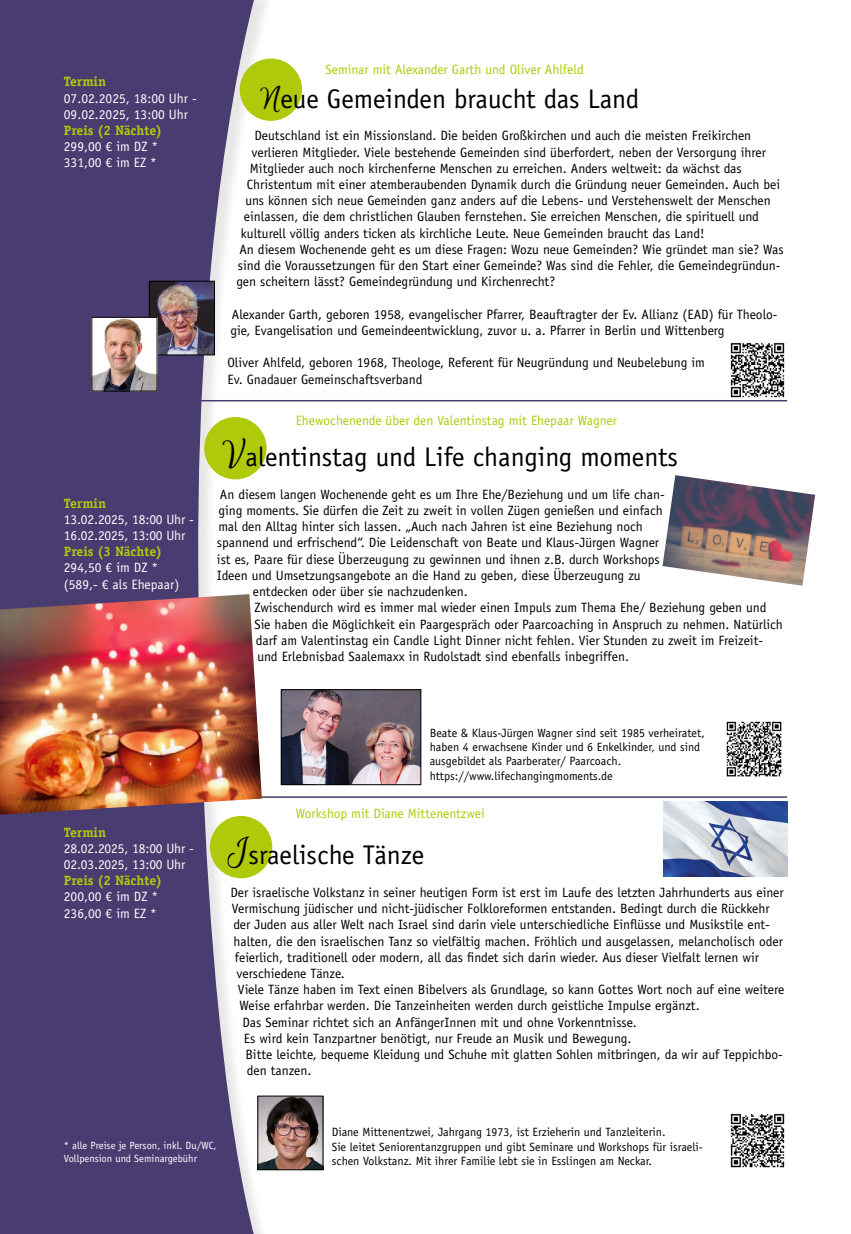
<style>
.page{position:relative;width:851px;height:1234px;background:#fff}
.page>*{position:absolute;margin:0;border:0;box-sizing:border-box;transform-origin:0 0}
.t1{font:27px "Officina Sans Std";color:#000}
.t2{font:13.5px/16.2px "Officina Sans Std";color:#000}
.t3{font:13.5px/16.2px "Officina Sans Std";color:#fff}
.t4{font:13.5px "Officina Sans Std";color:#afca0b}
.t5{font:700 13.5px "Officina Serif Std";color:#afca0b}
.t6{font:12px/14.4px "Officina Sans Std";color:#000}
.t7{font:10.5px/12.6px "Officina Sans Std";color:#fff}
.s1{font-family:"Euphoria Script";font-size:36px}
.s2{font-family:"Euphoria Script";font-size:45px}
</style>
<div class="page">
<svg style="left:0;top:0;width:257px;height:1233px;background:#605583"></svg>
<hr style="left:0;top:796px;width:787px;height:1px;background:#483c71">
<img style="left:0;top:594px;width:262px;height:220px">
<div style="left:210px;top:815px;width:62px;height:63px;background:#afca0b;border-radius:50%"></div>
<div style="left:240px;top:58px;width:62px;height:63px;background:#afca0b;border-radius:50%"></div>
<div style="left:204px;top:417px;width:62px;height:62px;background:#afca0b;border-radius:50%"></div>
<hr style="left:0;top:400px;width:787px;height:1px;background:#483c71">
<img style="left:151px;top:283px;width:62px;height:70px">
<div style="left:149px;top:281px;width:66px;height:74px;border:1px solid #000"></div>
<img style="left:93px;top:319px;width:62px;height:70px">
<div style="left:91px;top:317px;width:66px;height:74px;border:1px solid #000"></div>
<img style="left:259px;top:1097px;width:62px;height:70px">
<div style="left:257px;top:1095px;width:66px;height:74px;border:1px solid #000"></div>
<img style="left:283px;top:691px;width:136px;height:91px">
<div style="left:281px;top:689px;width:140px;height:95px;border:1px solid #000"></div>
<img style="left:730px;top:343px;width:55px;height:55px">
<img style="left:726px;top:721px;width:56px;height:56px">
<img style="left:730px;top:1113px;width:55px;height:55px">
<img style="left:663px;top:801px;width:124px;height:75px">
<img style="left:662px;top:475px;width:153px;height:110px">
<p class="t5" style="left:64px;top:73px;width:44px">Termin</p>
<p class="t3" style="left:64px;top:90px;width:134px">07.02.2025, 18:00 Uhr -<br>09.02.2025, 13:00 Uhr</p>
<p class="t5" style="left:64px;top:122px;width:100px">Preis (2 Nächte)</p>
<p class="t3" style="left:64px;top:138px;width:96px">299,00 € im DZ *<br>331,00 € im EZ *</p>
<p class="t5" style="left:64px;top:494px;width:44px">Termin</p>
<p class="t3" style="left:64px;top:511px;width:132px">13.02.2025, 18:00 Uhr -<br>16.02.2025, 13:00 Uhr</p>
<p class="t5" style="left:64px;top:543px;width:100px">Preis (3 Nächte)</p>
<p class="t3" style="left:64px;top:559px;width:117px">294,50 € im DZ * (589,- € als Ehepaar)</p>
<p class="t4" style="left:325px;top:61px;width:260px">Seminar mit Alexander Garth und Oliver Ahlfeld</p>
<h1 class="t1" style="left:260px;top:83px;width:380px"><span class="s1">N</span>eue Gemeinden braucht das Land</h1>
<p class="t2" style="left:254px;top:128px;width:498px">Deutschland ist ein Missionsland. Die beiden Großkirchen und auch die meisten Freikirchen</p>
<p class="t2" style="left:251px;top:144px;width:516px">verlieren Mitglieder. Viele bestehende Gemeinden sind überfordert, neben der Versorgung ihrer</p>
<p class="t2" style="left:250px;top:160px;width:493px">Mitglieder auch noch kirchenferne Menschen zu erreichen. Anders weltweit: da wächst das</p>
<p class="t2" style="left:247px;top:176px;width:534px">Christentum mit einer atemberaubenden Dynamik durch die Gründung neuer Gemeinden. Auch bei</p>
<p class="t2" style="left:245px;top:192px;width:526px">uns können sich neue Gemeinden ganz anders auf die Lebens- und Verstehenswelt der Menschen</p>
<p class="t2" style="left:244px;top:209px;width:516px">einlassen, die dem christlichen Glauben fernstehen. Sie erreichen Menschen, die spirituell und</p>
<p class="t2" style="left:241px;top:225px;width:465px">kulturell völlig anders ticken als kirchliche Leute. Neue Gemeinden braucht das Land!</p>
<p class="t2" style="left:239px;top:241px;width:545px">An diesem Wochenende geht es um diese Fragen: Wozu neue Gemeinden? Wie gründet man sie? Was</p>
<p class="t2" style="left:238px;top:257px;width:544px">sind die Voraussetzungen für den Start einer Gemeinde? Was sind die Fehler, die Gemeindegründun-</p>
<p class="t2" style="left:236px;top:273px;width:320px">gen scheitern lässt? Gemeindegründung und Kirchenrecht?</p>
<p class="t2" style="left:230px;top:306px;width:548px">Alexander Garth, geboren 1958, evangelischer Pfarrer, Beauftragter der Ev. Allianz (EAD) für Theolo&shy;gie, Evangelisation und Gemeindeentwicklung, zuvor u. a. Pfarrer in Berlin und Wittenberg</p>
<p class="t2" style="left:227px;top:354px;width:479px">Oliver Ahlfeld, geboren 1968, Theologe, Referent für Neugründung und Neubelebung im<br>Ev. Gnadauer Gemeinschaftsverband</p>
<p class="t4" style="left:296px;top:412px;width:323px">Ehewochenende über den Valentinstag mit Ehepaar Wagner</p>
<h1 class="t1" style="left:223px;top:441px;width:456px"><span class="s2">V</span>alentinstag und Life changing moments</h1>
<p class="t2" style="left:220px;top:486px;width:446px">An diesem langen Wochenende geht es um Ihre Ehe/Beziehung und um life chan-</p>
<p class="t2" style="left:218px;top:502px;width:446px">ging moments. Sie dürfen die Zeit zu zweit in vollen Zügen genießen und einfach</p>
<p class="t2" style="left:218px;top:518px;width:426px">mal den Alltag hinter sich lassen. „Auch nach Jahren ist eine Beziehung noch</p>
<p class="t2" style="left:217px;top:534px;width:443px">spannend und erfrischend“. Die Leidenschaft von Beate und Klaus-Jürgen Wagner</p>
<p class="t2" style="left:217px;top:551px;width:444px">ist es, Paare für diese Überzeugung zu gewinnen und ihnen z.B. durch Workshops</p>
<p class="t2" style="left:217px;top:567px;width:425px">Ideen und Umsetzungsangebote an die Hand zu geben, diese Überzeugung zu</p>
<p class="t2" style="left:253px;top:583px;width:216px">entdecken oder über sie nachzudenken.</p>
<p class="t2" style="left:254px;top:599px;width:513px">Zwischendurch wird es immer mal wieder einen Impuls zum Thema Ehe/ Beziehung geben und</p>
<p class="t2" style="left:254px;top:615px;width:529px">Sie haben die Möglichkeit ein Paargespräch oder Paarcoaching in Anspruch zu nehmen. Natürlich</p>
<p class="t2" style="left:256px;top:632px;width:508px">darf am Valentinstag ein Candle Light Dinner nicht fehlen. Vier Stunden zu zweit im Freizeit-</p>
<p class="t2" style="left:257px;top:648px;width:373px">und Erlebnisbad Saalemaxx in Rudolstadt sind ebenfalls inbegriffen.</p>
<p class="t5" style="left:64px;top:823px;width:44px">Termin</p>
<p class="t3" style="left:64px;top:839px;width:132px">28.02.2025, 18:00 Uhr -<br>02.03.2025, 13:00 Uhr</p>
<p class="t5" style="left:64px;top:872px;width:100px">Preis (2 Nächte)</p>
<p class="t3" style="left:64px;top:888px;width:96px">200,00 € im DZ *<br>236,00 € im EZ *</p>
<p class="t6" style="left:429px;top:725px;width:276px">Beate &amp; Klaus-Jürgen Wagner sind seit 1985 verheiratet, haben 4 erwachsene Kinder und 6 Enkelkinder, und sind ausgebildet als Paarberater/ Paarcoach. https://www.lifechangingmoments.de</p>
<p class="t4" style="left:296px;top:805px;width:191px">Workshop mit Diane Mittenentzwei</p>
<h1 class="t1" style="left:227px;top:839px;width:198px"><span class="s2">I</span>sraelische Tänze</h1>
<p class="t2" style="left:230px;top:884px;width:554px">Der israelische Volkstanz in seiner heutigen Form ist erst im Laufe des letzten Jahrhunderts aus einer</p>
<p class="t2" style="left:232px;top:900px;width:539px">Vermischung jüdischer und nicht-jüdischer Folkloreformen entstanden. Bedingt durch die Rückkehr</p>
<p class="t2" style="left:233px;top:916px;width:538px">der Juden aus aller Welt nach Israel sind darin viele unterschiedliche Einflüsse und Musikstile ent-</p>
<p class="t2" style="left:233px;top:932px;width:551px">halten, die den israelischen Tanz so vielfältig machen. Fröhlich und ausgelassen, melancholisch oder</p>
<p class="t2" style="left:235px;top:948px;width:525px">feierlich, traditionell oder modern, all das findet sich darin wieder. Aus dieser Vielfalt lernen wir</p>
<p class="t2" style="left:236px;top:965px;width:110px">verschiedene Tänze.</p>
<p class="t2" style="left:238px;top:981px;width:548px">Viele Tänze haben im Text einen Bibelvers als Grundlage, so kann Gottes Wort noch auf eine weitere</p>
<p class="t2" style="left:239px;top:997px;width:461px">Weise erfahrbar werden. Die Tanzeinheiten werden durch geistliche Impulse ergänzt.</p>
<p class="t2" style="left:242px;top:1013px;width:395px">Das Seminar richtet sich an AnfängerInnen mit und ohne Vorkenntnisse.</p>
<p class="t2" style="left:244px;top:1029px;width:389px">Es wird kein Tanzpartner benötigt, nur Freude an Musik und Bewegung.</p>
<p class="t2" style="left:245px;top:1046px;width:539px">Bitte leichte, bequeme Kleidung und Schuhe mit glatten Sohlen mitbringen, da wir auf Teppichbo-</p>
<p class="t2" style="left:247px;top:1062px;width:66px">den tanzen.</p>
<p class="t7" style="left:64px;top:1139px;width:154px">* alle Preise je Person, inkl. Du/WC,<br>Vollpension und Seminargebühr</p>
<p class="t6" style="left:332px;top:1124px;width:373px">Diane Mittenentzwei, Jahrgang 1973, ist Erzieherin und Tanzleiterin.<br>Sie leitet Seniorentanzgruppen und gibt Seminare und Workshops für israeli&shy;schen Volkstanz. Mit ihrer Familie lebt sie in Esslingen am Neckar.</p>
</div>
